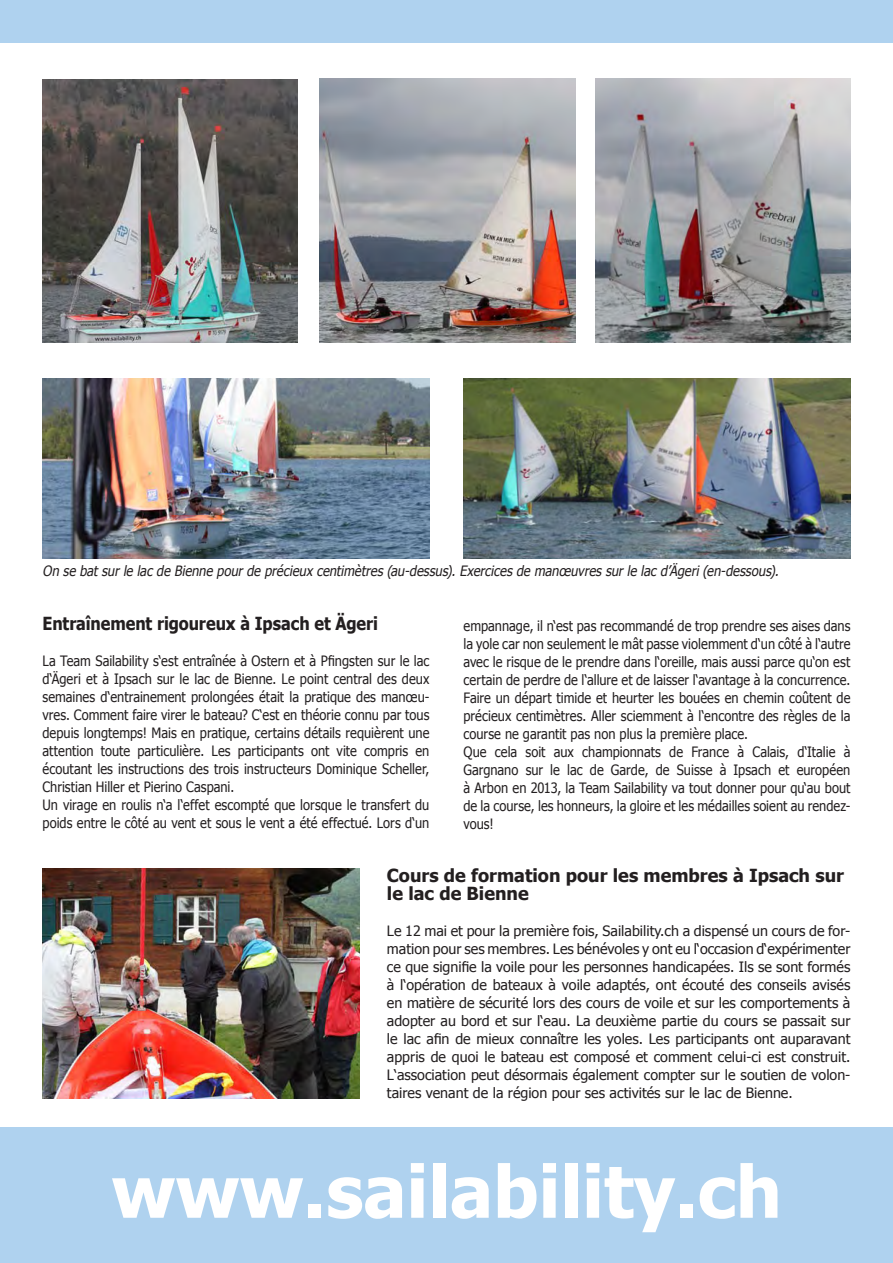
<style>
.page{position:relative;width:893px;height:1263px;background:#fff}
.page>*{position:absolute;margin:0;border:0;box-sizing:border-box;transform-origin:0 0}
.t1{font:700 72px "Tahoma";color:#fff}
.t2{font:700 18px/18px "Tahoma";color:#231f20}
.t3{font:700 18px "Tahoma";color:#231f20;scale:.9 1}
.t4{font:14.25px/18px "Tahoma";color:#231f20;text-align:justify;scale:.9 1}
.t5{font:14.25px/18px "Tahoma";color:#231f20;text-align:justify}
.t6{font:italic 14.25px "Tahoma";color:#231f20;scale:.9 1}
</style>
<div class="page">
<div style="left:0;top:1127px;width:893px;height:136px;background:#afd2ef"></div>
<div style="left:0;top:0;width:893px;height:43px;background:#afd2ef"></div>
<img style="left:595px;top:79px;width:255px;height:263px">
<img style="left:43px;top:79px;width:255px;height:263px">
<img style="left:320px;top:79px;width:255px;height:263px">
<img style="left:463px;top:378px;width:387px;height:180px">
<img style="left:43px;top:378px;width:386px;height:180px">
<img style="left:43px;top:868px;width:317px;height:230px">
<p class="t6" style="left:43px;top:562px;width:823px">On se bat sur le lac de Bienne pour de précieux centimètres (au-dessus). Exercices de manœuvres sur le lac d’Ägeri (en-dessous).</p>
<p class="t3" style="left:43px;top:612px;width:374px">Entraînement rigoureux à Ipsach et Ägeri</p>
<p class="t4" style="left:43px;top:652px;width:431px">La Team Sailability s‘est entraînée à Ostern et à Pfingsten sur le lac d‘Ägeri et à Ipsach sur le lac de Bienne. Le point central des deux semaines d‘entrainement prolongées était la pratique des manœu&shy;vres. Comment faire virer le bateau? C‘est en théorie connu par tous depuis longtemps! Mais en pratique, certains détails requièrent une attention toute particulière. Les participants ont vite compris en écoutant les instructions des trois instructeurs Dominique Scheller, Christian Hiller et Pierino Caspani.</p>
<p class="t4" style="left:43px;top:796px;width:431px">Un virage en roulis n‘a l‘effet escompté que lorsque le transfert du poids entre le côté au vent et sous le vent a été effectué. Lors d‘un</p>
<p class="t4" style="left:463px;top:616px;width:431px">empannage, il n‘est pas recommandé de trop prendre ses aises dans la yole car non seulement le mât passe violemment d‘un côté à l‘autre avec le risque de le prendre dans l‘oreille, mais aussi parce qu‘on est certain de perdre de l‘allure et de laisser l‘avantage à la concurrence.<br>Faire un départ timide et heurter les bouées en chemin coûtent de précieux centimètres. Aller sciemment à l‘encontre des règles de la course ne garantit pas non plus la première place.</p>
<p class="t4" style="left:463px;top:742px;width:431px">Que cela soit aux championnats de France à Calais, d‘Italie à Gargnano sur le lac de Garde, de Suisse à Ipsach et européen à Arbon en 2013, la Team Sailability va tout donner pour qu‘au bout de la course, les honneurs, la gloire et les médailles soient au rendez&shy;vous!</p>
<p class="t2" style="left:387px;top:866px;width:459px">Cours de formation pour les membres à Ipsach sur le lac de Bienne</p>
<p class="t5" style="left:387px;top:922px;width:465px">Le 12 mai et pour la première fois, Sailability.ch a dispensé un cours de for&shy;mation pour ses membres. Les bénévoles y ont eu l‘occasion d‘expérimenter ce que signifie la voile pour les personnes handicapées. Ils se sont formés à l‘opération de bateaux à voile adaptés, ont écouté des conseils avisés en matière de sécurité lors des cours de voile et sur les comportements à adopter au bord et sur l‘eau. La deuxième partie du cours se passait sur le lac afin de mieux connaître les yoles. Les participants ont auparavant appris de quoi le bateau est composé et comment celui-ci est construit.<br>L‘association peut désormais également compter sur le soutien de volon&shy;taires venant de la région pour ses activités sur le lac de Bienne.</p>
<p class="t1" style="left:111px;top:1146px;width:672px">www.sailability.ch</p>
</div>
